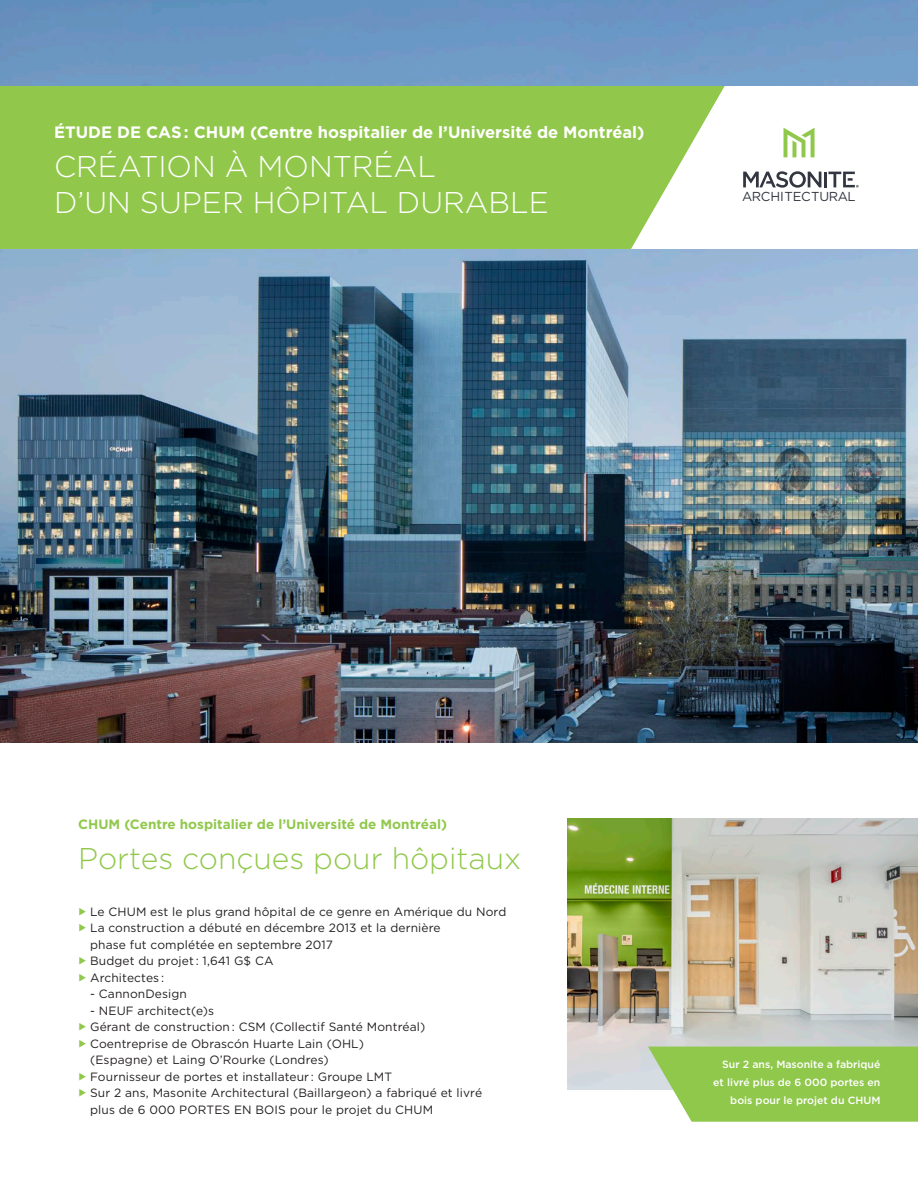
<style>
.page{position:relative;width:918px;height:1188px;background:#fff}
.page>*{position:absolute;margin:0;border:0;box-sizing:border-box;transform-origin:0 0}
.t1{font:300 30px/36px "Gotham";color:#fff}
.t2{font:300 30px "Gotham";color:#91c84c}
.t3{font:700 16.5px "Gotham";color:#fff}
.t4{font:700 13.5px "Gotham";color:#91c84c}
.t5{font:12.9px "Gotham";letter-spacing:-.01em;color:#323640}
.t6{font:12px/16.5px "Gotham";letter-spacing:.01em;color:#231f20}
.t7{font:500 10.5px/18px "Gotham";color:#fff;text-align:right}
</style>
<div class="page">
<img style="left:568px;top:818px;width:350px;height:271px">
<img style="left:0;top:0;width:918px;height:742px">
<div style="left:0;top:86px;width:918px;height:163px;background:#fff"></div>
<div style="left:0;top:86px;width:725px;height:163px;background:#91c84c"></div>
<svg style="left:648px;top:1047px;width:270px;height:75px"></svg>
<svg style="left:783px;top:128px;width:32px;height:29px"></svg>
<svg style="left:743px;top:171px;width:78px;height:17px"></svg>
<hr style="left:824px;top:172px;width:3px;height:15px;background:#323640">
<svg style="left:828px;top:172px;width:31px;height:16px"></svg>
<p class="t3" style="left:54px;top:121px;width:592px">ÉTUDE DE CAS : CHUM (Centre hospitalier de l’Université de Montréal)</p>
<p class="t1" style="left:54px;top:147px;width:496px">CRÉATION À MONTRÉAL<br>D’UN SUPER HÔPITAL DURABLE</p>
<p class="t5" style="left:742px;top:189px;width:115px">ARCHITECTURAL</p>
<p class="t4" style="left:78px;top:815px;width:370px">CHUM (Centre hospitalier de l’Université de Montréal)</p>
<p class="t2" style="left:78px;top:839px;width:445px">Portes conçues pour hôpitaux</p>
<p class="t6" style="left:90px;top:903px;width:418px">Le CHUM est le plus grand hôpital de ce genre en Amérique du Nord</p>
<p class="t6" style="left:90px;top:920px;width:352px">La construction a débuté en décembre 2013 et la dernière phase fut complétée en septembre 2017</p>
<p class="t6" style="left:90px;top:953px;width:185px">Budget du projet : 1,641 G$ CA</p>
<p class="t6" style="left:90px;top:969px;width:75px">Architectes :</p>
<p class="t6" style="left:90px;top:986px;width:98px">- CannonDesign</p>
<p class="t6" style="left:90px;top:1002px;width:126px">- NEUF architect(e)s</p>
<p class="t6" style="left:90px;top:1019px;width:337px">Gérant de construction : CSM (Collectif Santé Montréal)</p>
<p class="t6" style="left:90px;top:1035px;width:275px">Coentreprise de Obrascón Huarte Lain (OHL) (Espagne) et Laing O’Rourke (Londres)</p>
<p class="t6" style="left:90px;top:1068px;width:304px">Fournisseur de portes et installateur : Groupe LMT</p>
<p class="t6" style="left:90px;top:1085px;width:393px">Sur 2 ans, Masonite Architectural (Baillargeon) a fabriqué et livré plus de 6 000 PORTES EN BOIS pour le projet du CHUM</p>
<p class="t7" style="left:713px;top:1055px;width:169px">Sur 2 ans, Masonite a fabriqué et livré plus de 6 000 portes en bois pour le projet du CHUM</p>
</div>
